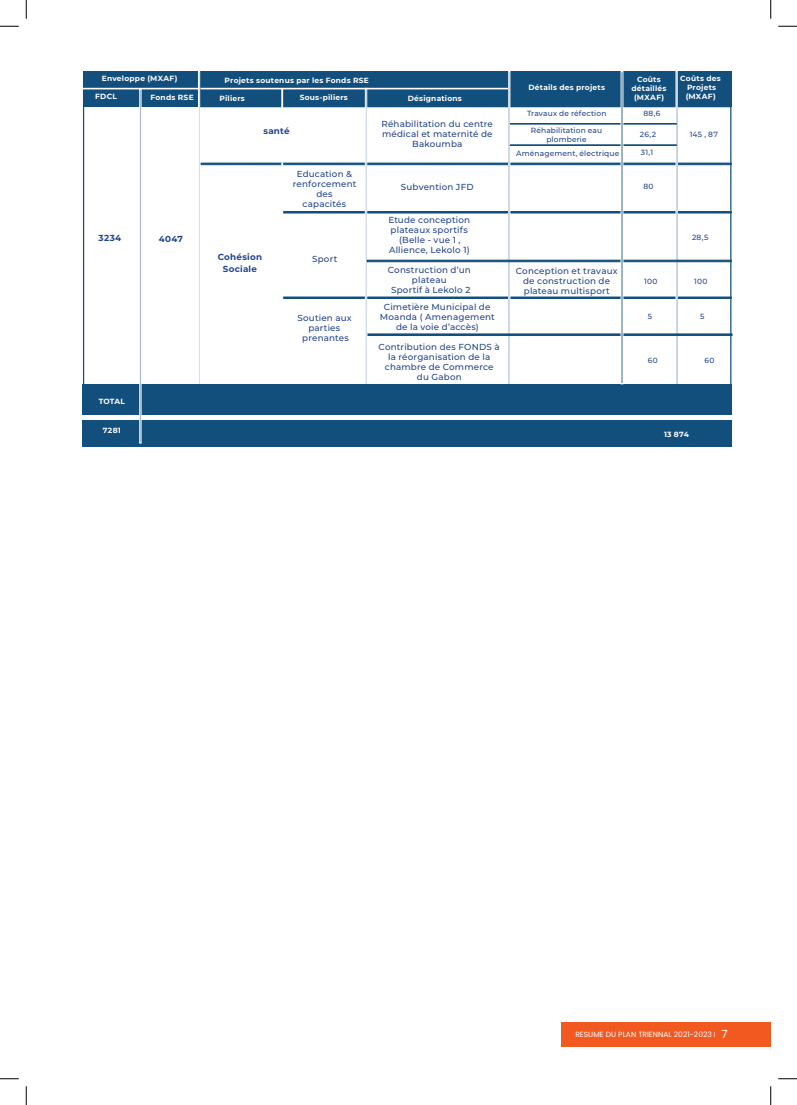
<style>
.page{position:relative;width:797px;height:1105px;background:#fff}
.page>*{position:absolute;margin:0;border:0;box-sizing:border-box;transform-origin:0 0}
.t1{font:500 8.75px/10px "Montserrat";letter-spacing:.02em;color:#23448e;text-align:center}
.t2{font:700 8.75px "Montserrat";letter-spacing:.025em;color:#23448e}
.t3{font:700 7.5px/9px "Montserrat";letter-spacing:.03em;color:#fff;text-align:center}
.t4{font:500 7.5px "Montserrat";letter-spacing:.015em;color:#23448e}
.t5{font:7.5px "Poppins";letter-spacing:.005em;color:#fff}
.s1{font-family:"Roboto";font-size:11.25px}
</style>
<div class="page">
<div style="left:282px;top:211px;width:449px;height:2px;border:1px solid #134f7d"></div>
<div style="left:282px;top:297px;width:449px;height:2px;border:1px solid #134f7d"></div>
<div style="left:201px;top:163px;width:530px;height:2px;background:#134f7d;border:1px solid #134f7d"></div>
<div style="left:199px;top:106px;width:532px;height:1px;border:1px solid #134f7d"></div>
<div style="left:83px;top:71px;width:648px;height:35px;background:#134f7d"></div>
<div style="left:82px;top:420px;width:650px;height:26px;background:#134f7d"></div>
<div style="left:198px;top:71px;width:2px;height:317px;border:1px solid #fff"></div>
<svg style="left:282px;top:89px;width:1px;height:18px"></svg>
<div style="left:365px;top:88px;width:2px;height:300px;background:#134f7d;border:1px solid #fff"></div>
<div style="left:508px;top:71px;width:2px;height:317px;border:1px solid #fff"></div>
<div style="left:676px;top:71px;width:1px;height:317px;border:1px solid #fff"></div>
<div style="left:83px;top:88px;width:116px;height:1px;border:1px solid #fff"></div>
<div style="left:201px;top:88px;width:306px;height:1px;border:1px solid #fff"></div>
<div style="left:510px;top:123px;width:166px;height:1px;border:1px solid #134f7d"></div>
<div style="left:510px;top:145px;width:166px;height:1px;border:1px solid #134f7d"></div>
<div style="left:367px;top:260px;width:364px;height:2px;background:#134f7d;border:1px solid #134f7d"></div>
<hr style="left:367px;top:334px;width:365px;height:2px;background:#134f7d">
<div style="left:82px;top:384px;width:650px;height:31px;background:#134f7d"></div>
<div style="left:139px;top:89px;width:2px;height:354px;background:#134f7d;border:1px solid #fff"></div>
<hr style="left:621px;top:71px;width:2px;height:313px;background:#134f7d">
<div style="left:561px;top:1022px;width:209px;height:25px;background:#f15921"></div>
<svg style="left:0;top:25px;width:19px;height:2px"></svg>
<svg style="left:778px;top:25px;width:19px;height:2px"></svg>
<svg style="left:0;top:1078px;width:19px;height:1px"></svg>
<svg style="left:778px;top:1078px;width:19px;height:1px"></svg>
<svg style="left:25px;top:0;width:2px;height:19px"></svg>
<svg style="left:25px;top:1086px;width:2px;height:19px"></svg>
<svg style="left:770px;top:0;width:1px;height:19px"></svg>
<svg style="left:770px;top:1086px;width:1px;height:19px"></svg>
<p class="t3" style="left:102px;top:74px;width:77px">Enveloppe (MXAF)</p>
<p class="t3" style="left:225px;top:75px;width:146px">Projets soutenus par les Fonds RSE</p>
<p class="t3" style="left:95px;top:92px;width:23px">FDCL</p>
<p class="t3" style="left:150px;top:92px;width:45px">Fonds RSE</p>
<p class="t3" style="left:219px;top:93px;width:27px">Piliers</p>
<p class="t3" style="left:300px;top:93px;width:50px">Sous-piliers</p>
<p class="t3" style="left:408px;top:93px;width:56px">Désignations</p>
<p class="t2" style="left:99px;top:231px;width:24px">3234</p>
<p class="t2" style="left:159px;top:233px;width:26px">4047</p>
<p class="t3" style="left:99px;top:396px;width:28px">TOTAL</p>
<p class="t3" style="left:103px;top:426px;width:20px">7281</p>
<p class="t2" style="left:263px;top:125px;width:28px">santé</p>
<p class="t2" style="left:218px;top:250px;width:46px">Cohésion</p>
<p class="t2" style="left:223px;top:263px;width:36px">Sociale</p>
<p class="t1" style="left:297px;top:168px;width:57px">Education &amp;</p>
<p class="t1" style="left:293px;top:178px;width:65px">renforcement des</p>
<p class="t1" style="left:302px;top:198px;width:45px">capacités</p>
<p class="t1" style="left:312px;top:254px;width:27px">Sport</p>
<p class="t1" style="left:297px;top:313px;width:56px">Soutien aux</p>
<p class="t1" style="left:308px;top:323px;width:33px">parties</p>
<p class="t1" style="left:302px;top:333px;width:48px">prenantes</p>
<p class="t1" style="left:381px;top:119px;width:113px">Réhabilitation du centre médical et maternité de<br>Bakoumba</p>
<p class="t1" style="left:401px;top:182px;width:74px">Subvention JFD</p>
<p class="t1" style="left:388px;top:214px;width:83px">Etude conception</p>
<p class="t1" style="left:390px;top:224px;width:79px">plateaux sportifs (Belle - vue 1 ,</p>
<p class="t1" style="left:389px;top:244px;width:82px">Allience, Lekolo 1)</p>
<p class="t1" style="left:388px;top:264px;width:85px">Construction d’un plateau</p>
<p class="t1" style="left:391px;top:284px;width:81px">Sportif à Lekolo 2</p>
<p class="t1" style="left:384px;top:301px;width:108px">Cimetière Municipal de</p>
<p class="t1" style="left:380px;top:311px;width:116px">Moanda ( Amenagement</p>
<p class="t1" style="left:396px;top:321px;width:84px">de la voie d’accès)</p>
<p class="t1" style="left:378px;top:341px;width:123px">Contribution des FONDS à</p>
<p class="t1" style="left:388px;top:351px;width:104px">la réorganisation de la</p>
<p class="t1" style="left:385px;top:361px;width:110px">chambre de Commerce</p>
<p class="t1" style="left:417px;top:371px;width:46px">du Gabon</p>
<p class="t3" style="left:528px;top:83px;width:78px">Détails des projets</p>
<p class="t3" style="left:631px;top:75px;width:37px">Coûts détaillés</p>
<p class="t3" style="left:634px;top:93px;width:32px">(MXAF)</p>
<p class="t4" style="left:527px;top:108px;width:81px">Travaux de réfection</p>
<p class="t4" style="left:531px;top:125px;width:73px">Réhabilitation eau</p>
<p class="t4" style="left:546px;top:134px;width:42px">plomberie</p>
<p class="t4" style="left:516px;top:148px;width:105px">Aménagement, électrique</p>
<p class="t4" style="left:643px;top:108px;width:19px">88,6</p>
<p class="t4" style="left:640px;top:129px;width:18px">26,2</p>
<p class="t4" style="left:641px;top:147px;width:14px">31,1</p>
<p class="t4" style="left:643px;top:181px;width:12px">80</p>
<p class="t3" style="left:680px;top:74px;width:42px">Coûts des</p>
<p class="t3" style="left:687px;top:83px;width:31px">Projets</p>
<p class="t3" style="left:685px;top:92px;width:32px">(MXAF)</p>
<p class="t4" style="left:689px;top:129px;width:30px">145 , 87</p>
<p class="t4" style="left:692px;top:232px;width:18px">28,5</p>
<p class="t1" style="left:515px;top:266px;width:103px">Conception et travaux de construction de plateau multisport</p>
<p class="t4" style="left:644px;top:276px;width:15px">100</p>
<p class="t4" style="left:648px;top:311px;width:6px">5</p>
<p class="t4" style="left:648px;top:355px;width:11px">60</p>
<p class="t4" style="left:704px;top:355px;width:11px">60</p>
<p class="t4" style="left:694px;top:276px;width:15px">100</p>
<p class="t4" style="left:700px;top:311px;width:6px">5</p>
<p class="t3" style="left:664px;top:429px;width:26px">13 874</p>
<p class="t5" style="left:575px;top:1030px;width:154px">RESUME DU PLAN TRIENNAL 2021-2023 I <span class="s1">7</span></p>
</div>
